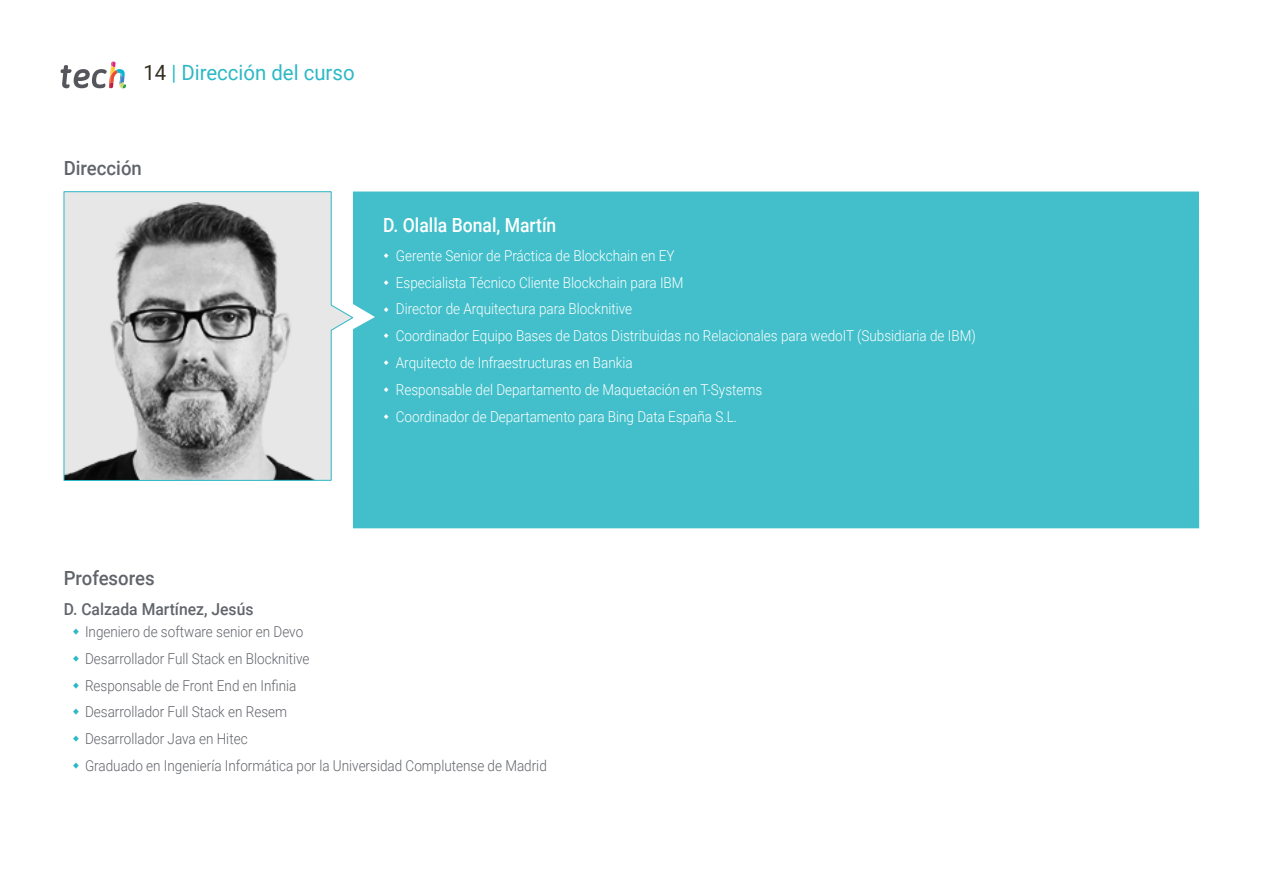
<style>
.page{position:relative;width:1263px;height:893px;background:#fff}
.page>*{position:absolute;margin:0;border:0;box-sizing:border-box;transform-origin:0 0}
.t1{font:21px "Roboto";color:#2db8c5}
.t2{font:500 19.5px "Roboto";color:#fff;scale:.9 1}
.t3{font:500 19.5px "Roboto";color:#61646a;scale:.95 1}
.t4{font:500 16.5px "Roboto";color:#61646a;scale:.95 1}
.t5{font:300 15px/26.7px "Roboto";color:#fff;scale:.9 1}
.t6{font:300 15px/26.7px "Roboto";color:#61646a;scale:.9 1}
.s1{color:#312e20}
</style>
<div class="page">
<svg style="left:61px;top:62px;width:65px;height:27px"></svg>
<div style="left:353px;top:192px;width:846px;height:336px;background:#42bfca"></div>
<svg style="left:64px;top:191px;width:289px;height:290px;background:#bbbcbd"></svg>
<svg style="left:384px;top:253px;width:4px;height:5px"></svg>
<svg style="left:384px;top:280px;width:4px;height:5px"></svg>
<svg style="left:384px;top:307px;width:4px;height:5px"></svg>
<svg style="left:384px;top:334px;width:4px;height:5px"></svg>
<svg style="left:384px;top:360px;width:4px;height:5px"></svg>
<svg style="left:384px;top:387px;width:4px;height:5px"></svg>
<svg style="left:384px;top:414px;width:4px;height:5px"></svg>
<h1 class="t1" style="left:144px;top:57px;width:213px"><span class="s1">14</span> | Dirección del curso</h1>
<h2 class="t3" style="left:64px;top:154px;width:84px">Dirección</h2>
<h2 class="t2" style="left:383px;top:212px;width:194px">D. Olalla Bonal, Martín</h2>
<p class="t5" style="left:396px;top:242px;width:646px">Gerente Senior de Práctica de Blockchain en EY<br>Especialista Técnico Cliente Blockchain para IBM<br>Director de Arquitectura para Blocknitive<br>Coordinador Equipo Bases de Datos Distribuidas no Relacionales para wedoIT (Subsidiaria de IBM)<br>Arquitecto de Infraestructuras en Bankia<br>Responsable del Departamento de Maquetación en T-Systems<br>Coordinador de Departamento para Bing Data España S.L.</p>
<h2 class="t3" style="left:64px;top:565px;width:97px">Profesores</h2>
<p class="t4" style="left:64px;top:597px;width:201px">D. Calzada Martínez, Jesús</p>
<p class="t6" style="left:85px;top:618px;width:515px">Ingeniero de software senior en Devo<br>Desarrollador Full Stack en Blocknitive<br>Responsable de Front End en Infinia<br>Desarrollador Full Stack en Resem<br>Desarrollador Java en Hitec<br>Graduado en Ingeniería Informática por la Universidad Complutense de Madrid</p>
</div>
